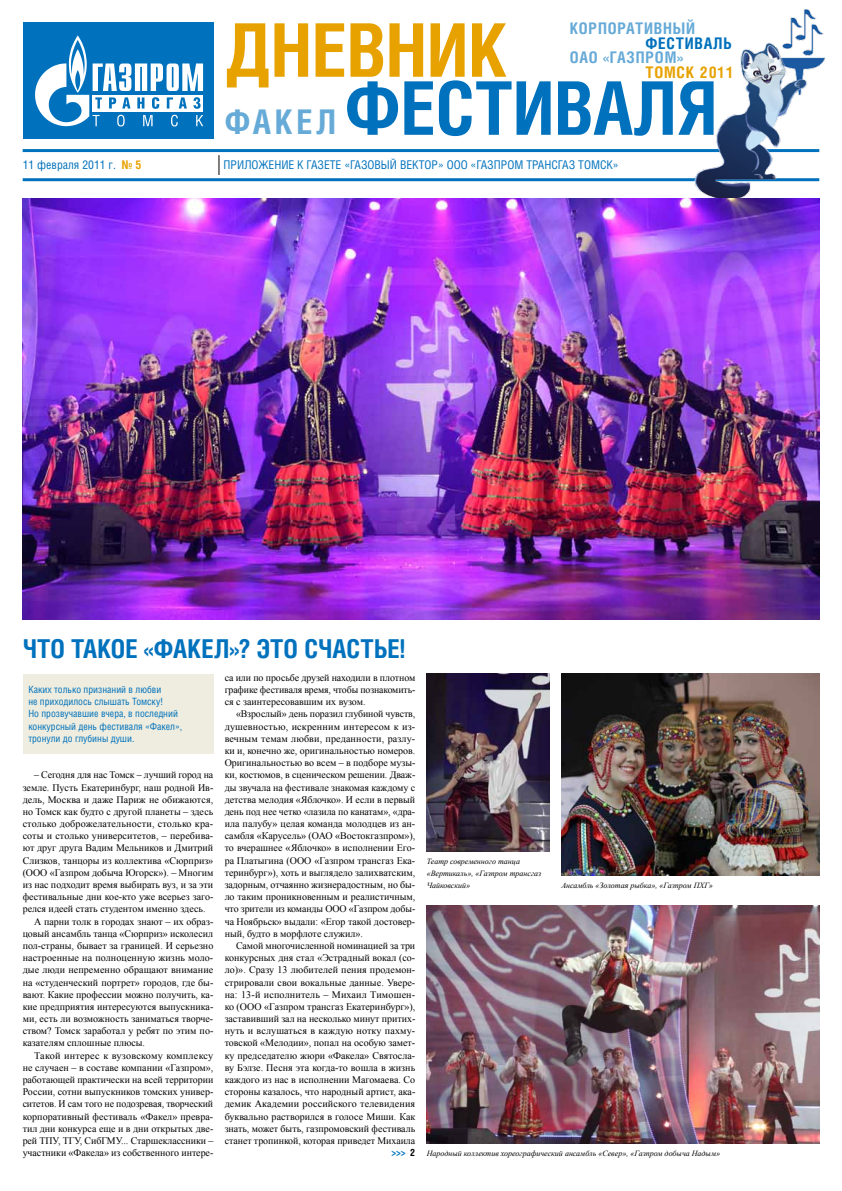
<style>
.page{position:relative;width:842px;height:1191px;background:#fff}
.page>*{position:absolute;margin:0;border:0;box-sizing:border-box;transform-origin:0 0}
.t1{font:700 74px "Helios Cond";color:#0071bc}
.t2{font:700 74px "Helios Cond";color:#e7a200}
.t3{font:700 34px "Helios Cond";letter-spacing:.1em;color:#66aad7}
.t4{font:700 26px "Helios Cond";color:#0072bd}
.t5{font:700 16px/29px "Helios Cond";letter-spacing:.05em;color:#66aad7}
.t6{font:700 16px "Helios Cond";letter-spacing:.05em;color:#0071bc}
.t7{font:700 16px "Helios Cond";letter-spacing:.05em;color:#e7a200}
.t8{font:12px "Helios Cond";color:#0072bd}
.t9{font:12px "Helios Cond";color:#0071bc}
.t10{font:10px/12.2px "Times New Roman";color:#000;text-align:justify}
.t11{font:10px/12.2px "Helios Cond";color:#0071bc}
.t12{font:10px "Times New Roman";letter-spacing:.025em;color:#000}
.t13{font:italic 8px/12.2px "Times New Roman";color:#000}
.s1{font-weight:700;color:#e7a200}
.s2{font-family:"Helios Cond";font-weight:700;font-style:normal;font-size:10px;color:#0071bc}
.s3{font-family:"Helios Cond";font-weight:700;font-style:normal;font-size:10px}
</style>
<div class="page">
<div style="left:23px;top:23px;width:190px;height:116px;background:#0072bd"></div>
<svg style="left:35px;top:35px;width:168px;height:91px"></svg>
<hr style="left:23px;top:149px;width:796px;height:3px;background:#0071bc">
<hr style="left:23px;top:178px;width:796px;height:3px;background:#0071bc">
<svg style="left:219px;top:155px;width:1px;height:20px"></svg>
<img style="left:694px;top:9px;width:131px;height:190px">
<img style="left:23px;top:199px;width:796px;height:421px">
<div style="left:23px;top:674px;width:190px;height:80px;background:#eeeddf"></div>
<img style="left:427px;top:905px;width:392px;height:239px">
<img style="left:561px;top:674px;width:258px;height:202px">
<img style="left:427px;top:674px;width:123px;height:177px">
<h3 class="t5" style="left:570px;top:14px;width:127px">корпоративный оао «газпром»</h3>
<h1 class="t2" style="left:225px;top:6px;width:285px">Дневник</h1>
<h3 class="t6" style="left:645px;top:34px;width:88px">фестиваль</h3>
<h3 class="t7" style="left:645px;top:63px;width:90px">томск 2011</h3>
<h1 class="t1" style="left:345px;top:64px;width:374px">фестиваля</h1>
<h2 class="t3" style="left:225px;top:102px;width:113px">факел</h2>
<p class="t9" style="left:23px;top:157px;width:120px">11 февраля 2011 г. <span class="s1">№ 5</span></p>
<p class="t8" style="left:224px;top:157px;width:231px">Приложение к газете «Газовый вектор» ООО</p>
<p class="t8" style="left:471px;top:157px;width:150px">«Газпром трансгаз Томск»</p>
<h3 class="t4" style="left:23px;top:633px;width:384px">Что такое «Факел»? Это счастье!</h3>
<p class="t11" style="left:28px;top:683px;width:155px">Каких только признаний в любви<br>не приходилось слышать Томску!<br>Но прозвучавшие вчера, в последний конкурсный день фестиваля «Факел», тронули до глубины души.</p>
<p class="t10" style="left:225px;top:671px;width:192px">са или по просьбе друзей находили в плотном графике фестиваля время, чтобы познакомить&shy;ся с заинтересовавшим их вузом.</p>
<p class="t10" style="left:225px;top:708px;width:192px;text-indent:11px">«Взрослый» день поразил глубиной чувств, душевностью, искренним интересом к из&shy;вечным темам любви, преданности, разлу&shy;ки и, конечно же, оригинальностью номеров.<br>Оригинальностью во всем – в подборе музы&shy;ки, костюмов, в сценическом решении. Дваж&shy;ды звучала на фестивале знакомая каждому с детства мелодия «Яблочко». И если в первый день под нее четко «лазила по канатам», «дра&shy;ила палубу» целая команда молодцев из ан&shy;самбля «Карусель» (ОАО «Востокгазпром»), то вчерашнее «Яблочко» в исполнении Его&shy;ра Платыгина (ООО «Газпром трансгаз Ека&shy;теринбург»), хоть и выглядело залихватским, задорным, отчаянно жизнерадостным, но бы&shy;ло таким проникновенным и реалистичным, что зрители из команды ООО «Газпром добы&shy;ча Ноябрьск» выдали: «Егор такой достовер&shy;ный, будто в морфлоте служил».</p>
<p class="t10" style="left:225px;top:939px;width:192px;text-indent:11px">Самой многочисленной номинацией за три конкурсных дня стал «Эстрадный вокал (со&shy;ло)». Сразу 13 любителей пения продемон&shy;стрировали свои вокальные данные. Увере&shy;на: 13-й исполнитель – Михаил Тимошен&shy;ко (ООО «Газпром трансгаз Екатеринбург»), заставивший зал на несколько минут притих&shy;нуть и вслушаться в каждую нотку пахму&shy;товской «Мелодии», попал на особую замет&shy;ку председателю жюри «Факела» Святосла&shy;ву Бэлзе. Песня эта когда-то вошла в жизнь каждого из нас в исполнении Магомаева. Со стороны казалось, что народный артист, ака&shy;демик Академии российского телевидения буквально растворился в голосе Миши. Как знать, может быть, газпромовский фестиваль станет тропинкой, которая приведет Михаила</p>
<p class="t10" style="left:34px;top:768px;width:181px">– Сегодня для нас Томск – лучший город на</p>
<p class="t10" style="left:23px;top:781px;width:192px">земле. Пусть Екатеринбург, наш родной Ив-</p>
<p class="t10" style="left:23px;top:793px;width:192px">дель, Москва и даже Париж не обижаются,</p>
<p class="t10" style="left:23px;top:805px;width:192px">но Томск как будто с другой планеты – здесь</p>
<p class="t10" style="left:23px;top:817px;width:192px">столько доброжелательности, столько кра-</p>
<p class="t10" style="left:23px;top:829px;width:192px">соты и столько университетов, – перебива-</p>
<p class="t10" style="left:23px;top:842px;width:192px">ют друг друга Вадим Мельников и Дмитрий</p>
<p class="t10" style="left:23px;top:854px;width:192px">Слизков, танцоры из коллектива «Сюрприз»</p>
<p class="t10" style="left:23px;top:866px;width:192px">(ООО «Газпром добыча Югорск»). – Многим</p>
<p class="t10" style="left:23px;top:878px;width:192px">из нас подходит время выбирать вуз, и за эти</p>
<p class="t10" style="left:23px;top:890px;width:192px">фестивальные дни кое-кто уже всерьез заго-</p>
<p class="t10" style="left:23px;top:902px;width:184px">релся идеей стать студентом именно здесь.</p>
<p class="t10" style="left:34px;top:915px;width:181px">А парни толк в городах знают – их образ-</p>
<p class="t10" style="left:23px;top:927px;width:192px">цовый ансамбль танца «Сюрприз» исколесил</p>
<p class="t10" style="left:23px;top:939px;width:192px">пол-страны, бывает за границей. И серьезно</p>
<p class="t10" style="left:23px;top:951px;width:192px">настроенные на полноценную жизнь моло-</p>
<p class="t10" style="left:23px;top:963px;width:192px">дые люди непременно обращают внимание</p>
<p class="t10" style="left:23px;top:976px;width:192px">на «студенческий портрет» городов, где бы-</p>
<p class="t10" style="left:23px;top:988px;width:192px">вают. Какие профессии можно получить, ка-</p>
<p class="t10" style="left:23px;top:1000px;width:192px">кие предприятия интересуются выпускника-</p>
<p class="t10" style="left:23px;top:1012px;width:192px">ми, есть ли возможность заниматься творче-</p>
<p class="t10" style="left:23px;top:1024px;width:192px">ством? Томск заработал у ребят по этим по-</p>
<p class="t10" style="left:23px;top:1036px;width:124px">казателям сплошные плюсы.</p>
<p class="t12" style="left:34px;top:1048px;width:181px">Такой интерес к вузовскому комплексу</p>
<p class="t10" style="left:23px;top:1061px;width:192px">не случаен – в составе компании «Газпром»,</p>
<p class="t10" style="left:23px;top:1073px;width:192px">работающей практически на всей территории</p>
<p class="t10" style="left:23px;top:1085px;width:192px">России, сотни выпускников томских универ-</p>
<p class="t10" style="left:23px;top:1097px;width:192px">ситетов. И сам того не подозревая, творческий</p>
<p class="t10" style="left:23px;top:1110px;width:192px">корпоративный фестиваль «Факел» превра-</p>
<p class="t10" style="left:23px;top:1122px;width:192px">тил дни конкурса еще и в дни открытых две-</p>
<p class="t10" style="left:23px;top:1134px;width:192px">рей ТПУ, ТГУ, СибГМУ... Старшеклассники –</p>
<p class="t10" style="left:23px;top:1146px;width:192px">участники «Факела» из собственного интере-</p>
<p class="t13" style="left:427px;top:854px;width:116px">Театр современного танца «Вертикаль», «Газпром трансгаз<br>Чайковский»</p>
<p class="t13" style="left:561px;top:879px;width:153px">Ансамбль «Золотая рыбка», «Газпром ПХГ»</p>
<p class="t13" style="left:391px;top:1147px;width:330px"><span class="s2">&gt;&gt;&gt;</span> <span class="s3">2</span> Народный коллектив хореографический ансамбль «Север», «Газпром добыча Надым»</p>
</div>
